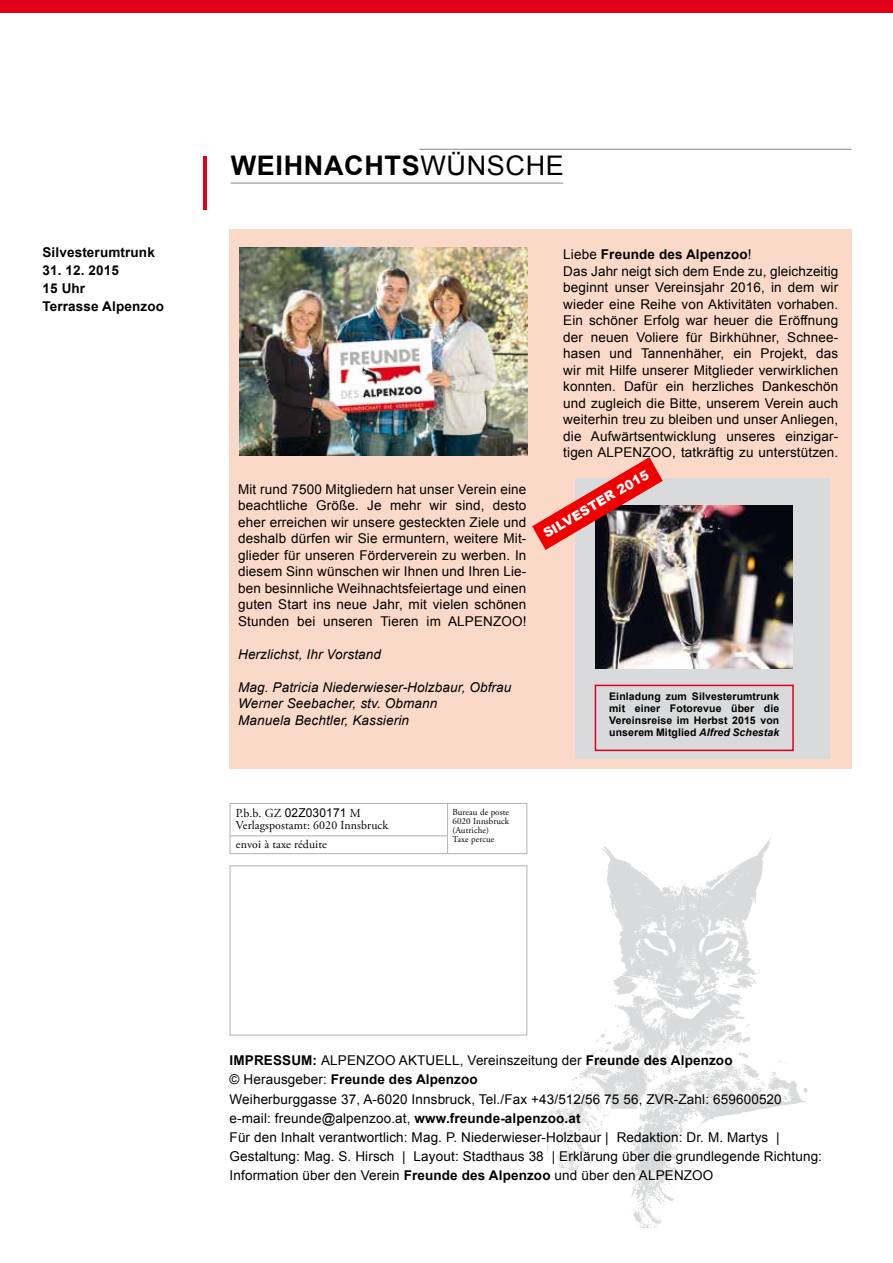
<style>
.page{position:relative;width:893px;height:1263px;background:#fff}
.page>*{position:absolute;margin:0;border:0;box-sizing:border-box;transform-origin:0 0}
.t1{font:700 27px "Arial";letter-spacing:.025em;color:#000}
.t2{font:13.5px/16.5px "Arial";letter-spacing:.01em;color:#000}
.t3{font:italic 13.5px/16.5px "Arial";letter-spacing:.01em;color:#000}
.t4{font:700 13.5px/18px "Arial";letter-spacing:.01em;color:#000}
.t5{font:900 13.05px "Arial";color:#f9fafa}
.t6{font:12.3px "Adobe Garamond Pro";color:#000}
.t7{font:12.15px "Adobe Garamond Pro";letter-spacing:.01em;color:#000}
.t8{font:11.85px "Adobe Garamond Pro";letter-spacing:.01em;color:#000}
.t9{font:700 10.5px/12px "Arial";letter-spacing:.01em;color:#000;text-align:justify}
.t10{font:9.15px/9px "Adobe Garamond Pro";letter-spacing:.01em;color:#000}
.t11{font:9px/9px "Adobe Garamond Pro";letter-spacing:.01em;color:#000}
.s1{font-weight:400}
.s2{font-weight:700}
.s3{font-style:italic}
.s4{font-family:"Arial"}
</style>
<div class="page">
<div style="left:0;top:0;width:893px;height:13px;background:#e2001a"></div>
<img style="left:543px;top:837px;width:265px;height:391px">
<div style="left:230px;top:865px;width:297px;height:170px;border:1px solid #b1b3b4"></div>
<hr style="left:230px;top:835px;width:218px;height:1px;background:#b1b3b4">
<hr style="left:447px;top:803px;width:1px;height:51px;background:#b1b3b4">
<div style="left:230px;top:803px;width:297px;height:51px;border:1px solid #b1b3b4"></div>
<hr style="left:231px;top:183px;width:332px;height:1px;background:#87888a">
<hr style="left:419px;top:149px;width:432px;height:1px;background:#87888a">
<hr style="left:203px;top:156px;width:4px;height:54px;background:#e2001a">
<div style="left:229px;top:230px;width:623px;height:539px;background:#fbd9c9"></div>
<div style="left:575px;top:478px;width:255px;height:280px;background:#d9dadb"></div>
<img style="left:595px;top:505px;width:197px;height:163px">
<svg style="left:532px;top:457px;width:131px;height:93px"></svg>
<div style="left:595px;top:685px;width:199px;height:66px;background:#d9dadb;border:2px solid #e2001a"></div>
<img style="left:240px;top:247px;width:287px;height:208px">
<p class="t4" style="left:43px;top:244px;width:114px">Silvesterumtrunk</p>
<p class="t4" style="left:43px;top:262px;width:123px">31. 12. 2015<br>15 Uhr<br>Terrasse Alpenzoo</p>
<h1 class="t1" style="left:231px;top:148px;width:335px">WEIHNACHTS<span class="s1">WÜNSCHE</span></h1>
<p class="t2" style="left:238px;top:481px;width:290px;text-align:justify">Mit rund 7500 Mitgliedern hat unser Verein eine beachtliche Größe. Je mehr wir sind, desto eher erreichen wir unsere gesteckten Ziele und deshalb dürfen wir Sie ermuntern, weitere Mit&shy;glieder für unseren Förderverein zu werben. In diesem Sinn wünschen wir Ihnen und Ihren Lie&shy;ben besinnliche Weihnachtsfeiertage und einen guten Start ins neue Jahr, mit vielen schönen Stunden bei unseren Tieren im ALPENZOO!</p>
<p class="t3" style="left:238px;top:646px;width:144px">Herzlichst, Ihr Vorstand</p>
<p class="t3" style="left:238px;top:679px;width:275px">Mag. Patricia Niederwieser-Holzbaur, Obfrau<br>Werner Seebacher, stv. Obmann<br>Manuela Bechtler, Kassierin</p>
<p class="t2" style="left:563px;top:246px;width:276px">Liebe <span class="s2">Freunde des Alpenzoo</span>!<br>Das Jahr neigt sich dem Ende zu, gleichzeitig beginnt unser Vereinsjahr 2016, in dem wir wieder eine Reihe von Aktivitäten vorhaben.<br>Ein schöner Erfolg war heuer die Eröffnung der neuen Voliere für Birkhühner, Schnee&shy;hasen und Tannenhäher, ein Projekt, das wir mit Hilfe unserer Mitglieder verwirklichen konnten. Dafür ein herzliches Dankeschön und zugleich die Bitte, unserem Verein auch weiterhin treu zu bleiben und unser Anliegen, die Aufwärtsentwicklung unseres einzigar&shy;tigen ALPENZOO, tatkräftig zu unterstützen.</p>
<p class="t5" style="left:540px;top:526px;width:122px;rotate:-31deg">SILVESTER 2015</p>
<p class="t9" style="left:609px;top:691px;width:172px">Einladung zum Silvesterumtrunk mit einer Fotorevue über die Vereinsreise im Herbst 2015 von unserem Mitglied <span class="s3">Alfred Schestak</span></p>
<p class="t6" style="left:236px;top:806px;width:126px">P.b.b. GZ <span class="s4">02Z030171</span> M</p>
<p class="t7" style="left:236px;top:818px;width:154px">Verlagspostamt: 6020 Innsbruck</p>
<p class="t8" style="left:236px;top:837px;width:93px">envoi à taxe réduite</p>
<p class="t10" style="left:452px;top:808px;width:58px">Bureau de poste<br>6020 Innsbruck</p>
<p class="t11" style="left:452px;top:826px;width:43px">(Autriche)<br>Taxe percue</p>
<p class="t2" style="left:230px;top:1051px;width:594px;line-height:19.2px"><span class="s2">IMPRESSUM:</span> ALPENZOO AKTUELL, Vereinszeitung der <span class="s2">Freunde des Alpenzoo<br></span>© Herausgeber: <span class="s2">Freunde des Alpenzoo<br></span>Weiherburggasse 37, A-6020 Innsbruck, Tel./Fax +43/512/56 75 56, ZVR-Zahl: 659600520 e-mail: freunde@alpenzoo.at, <span class="s2">www.freunde-alpenzoo.at<br></span>Für den Inhalt verantwortlich: Mag. P. Niederwieser-Holzbaur | Redaktion: Dr. M. Martys | Gestaltung: Mag. S. Hirsch | Layout: Stadthaus 38 | Erklärung über die grundlegende Richtung:<br>Information über den Verein <span class="s2">Freunde des Alpenzoo</span> und über den ALPENZOO</p>
</div>
